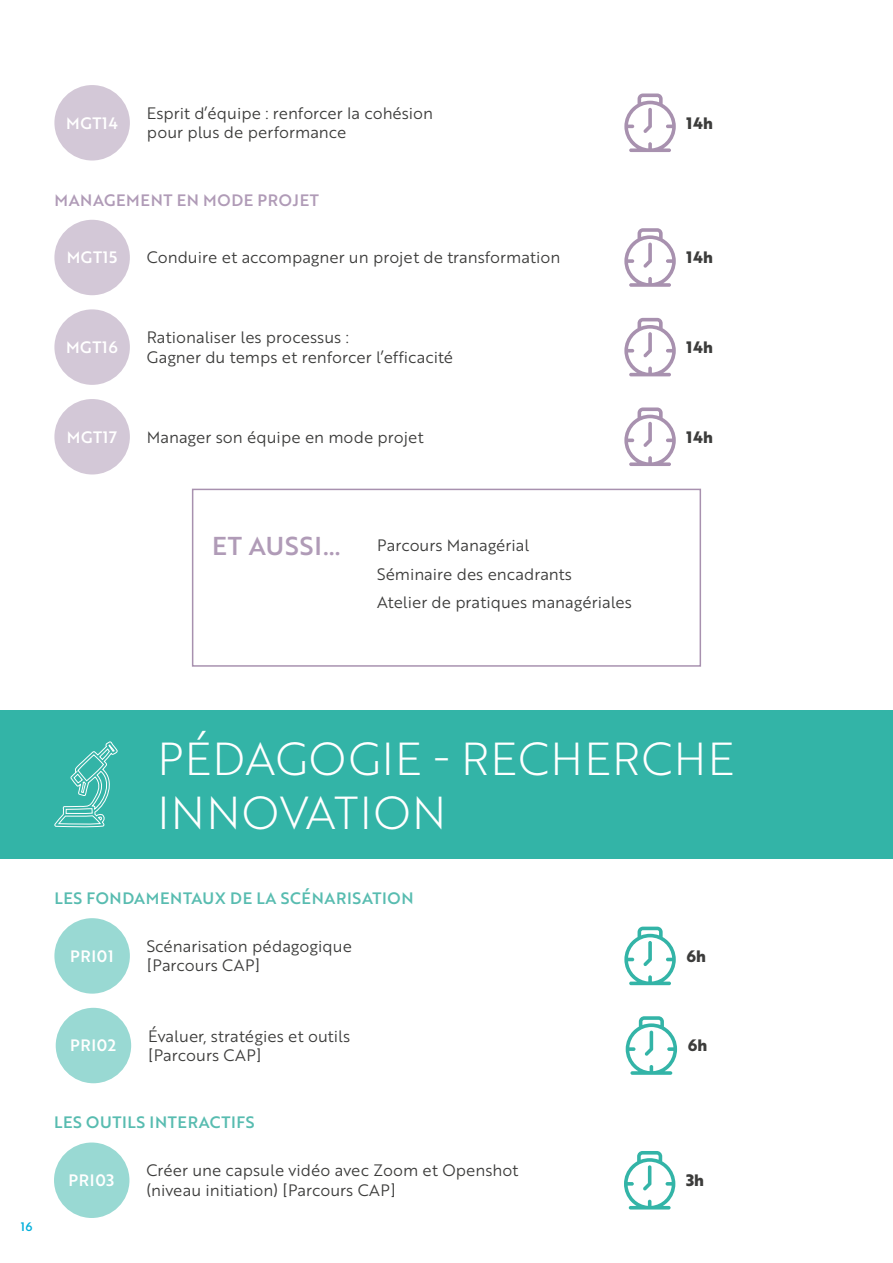
<style>
.page{position:relative;width:893px;height:1263px;background:#fff}
.page>*{position:absolute;margin:0;border:0;box-sizing:border-box;transform-origin:0 0}
.t1{font:45px/54px "Brother 1816 Light";letter-spacing:.03em;color:#fff}
.t2{font:25.2px "Brother 1816 Medium";letter-spacing:.04em;color:#b09bb7}
.t3{font:16.05px/19.4px "Brother 1816 Book";color:#3c3c3b}
.t4{font:16.05px "Brother 1816 Medium";letter-spacing:.04em;color:#58bcb0}
.t5{font:16.05px "Brother 1816 Medium";letter-spacing:.04em;color:#fff}
.t6{font:16.05px "Brother 1816 Medium";letter-spacing:.04em;color:#b09bb7}
.t7{font:700 16.05px "Brother 1816 Extra";color:#3c3c3b}
.t8{font:12px "Brother 1816 Medium";color:#00afdb}
</style>
<div class="page">
<div style="left:0;top:710px;width:893px;height:149px;background:#33b4a7"></div>
<svg style="left:54px;top:741px;width:64px;height:86px"></svg>
<div style="left:54px;top:918px;width:76px;height:76px;background:#99d9d3;border-radius:50%"></div>
<svg style="left:624px;top:927px;width:52px;height:58px"></svg>
<div style="left:56px;top:1008px;width:75px;height:75px;background:#99d9d3;border-radius:50%"></div>
<svg style="left:626px;top:1016px;width:51px;height:59px"></svg>
<div style="left:54px;top:85px;width:76px;height:76px;background:#d3c8d7;border-radius:50%"></div>
<svg style="left:624px;top:94px;width:52px;height:58px"></svg>
<div style="left:54px;top:220px;width:76px;height:75px;background:#d3c8d7;border-radius:50%"></div>
<svg style="left:624px;top:228px;width:52px;height:59px"></svg>
<div style="left:54px;top:309px;width:76px;height:76px;background:#d3c8d7;border-radius:50%"></div>
<svg style="left:624px;top:318px;width:52px;height:58px"></svg>
<div style="left:54px;top:399px;width:76px;height:75px;background:#d3c8d7;border-radius:50%"></div>
<svg style="left:624px;top:407px;width:52px;height:59px"></svg>
<div style="left:192px;top:489px;width:509px;height:178px;border:2px solid #a891af"></div>
<div style="left:54px;top:1142px;width:75px;height:76px;background:#99d9d3;border-radius:50%"></div>
<svg style="left:624px;top:1151px;width:51px;height:58px"></svg>
<p class="t5" style="left:66px;top:111px;width:53px">MGT14</p>
<p class="t3" style="left:147px;top:103px;width:288px">Esprit d’équipe : renforcer la cohésion pour plus de performance</p>
<p class="t7" style="left:687px;top:110px;width:28px">14h</p>
<p class="t6" style="left:54px;top:188px;width:266px">MANAGEMENT EN MODE PROJET</p>
<p class="t5" style="left:67px;top:245px;width:52px">MGT15</p>
<p class="t3" style="left:147px;top:247px;width:415px">Conduire et accompagner un projet de transformation</p>
<p class="t7" style="left:687px;top:245px;width:28px">14h</p>
<p class="t5" style="left:66px;top:335px;width:53px">MGT16</p>
<p class="t3" style="left:147px;top:327px;width:308px">Rationaliser les processus :<br>Gagner du temps et renforcer l’efficacité</p>
<p class="t7" style="left:687px;top:335px;width:28px">14h</p>
<p class="t5" style="left:67px;top:425px;width:52px">MGT17</p>
<p class="t3" style="left:147px;top:426px;width:278px">Manager son équipe en mode projet</p>
<p class="t7" style="left:687px;top:424px;width:28px">14h</p>
<h2 class="t2" style="left:212px;top:526px;width:130px">ET AUSSI…</h2>
<p class="t3" style="left:377px;top:531px;width:256px;line-height:28.5px">Parcours Managérial<br>Séminaire des encadrants<br>Atelier de pratiques managériales</p>
<p class="t8" style="left:21px;top:1218px;width:13px">16</p>
<h1 class="t1" style="left:157px;top:730px;width:578px">PÉDAGOGIE - RECHERCHE<br>INNOVATION</h1>
<p class="t4" style="left:54px;top:886px;width:361px">LES FONDAMENTAUX DE LA SCÉNARISATION</p>
<p class="t5" style="left:70px;top:944px;width:45px">PRI01</p>
<p class="t3" style="left:147px;top:936px;width:206px">Scénarisation pédagogique [Parcours CAP]</p>
<p class="t7" style="left:687px;top:943px;width:21px">6h</p>
<p class="t5" style="left:70px;top:1033px;width:48px">PRI02</p>
<p class="t3" style="left:148px;top:1025px;width:204px">Évaluer, stratégies et outils [Parcours CAP]</p>
<p class="t4" style="left:54px;top:1110px;width:202px">LES OUTILS INTERACTIFS</p>
<p class="t7" style="left:688px;top:1033px;width:21px">6h</p>
<p class="t5" style="left:69px;top:1168px;width:47px">PRI03</p>
<p class="t3" style="left:146px;top:1160px;width:373px">Créer une capsule vidéo avec Zoom et Openshot (niveau initiation) [Parcours CAP]</p>
<p class="t7" style="left:686px;top:1168px;width:20px">3h</p>
</div>
